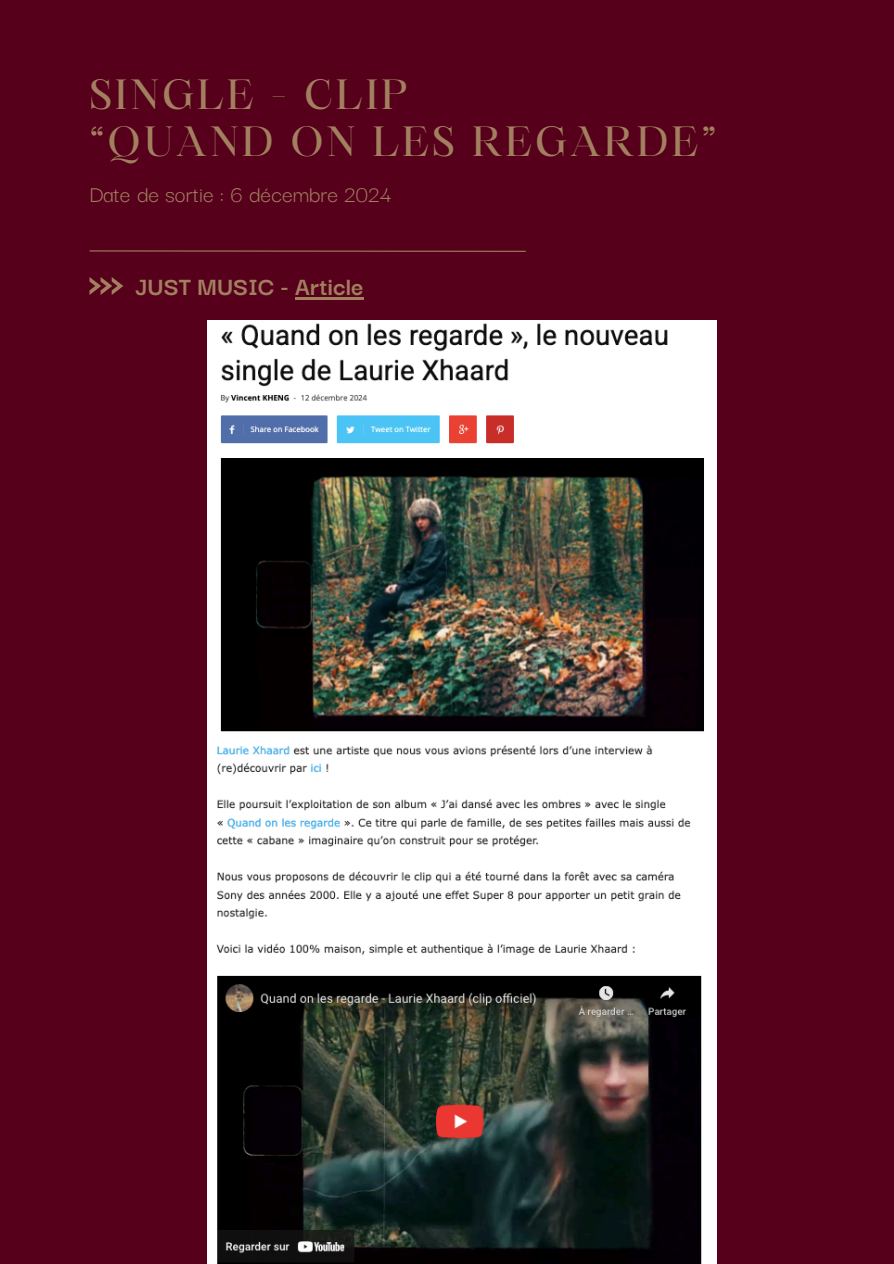
<style>
.page{position:relative;width:894px;height:1264px;background:#fff}
.page>*{position:absolute;margin:0;border:0;box-sizing:border-box;transform-origin:0 0}
.t1{font:40.5px/47.2px "Maharlika";letter-spacing:.07em;color:#a2805f}
.t2{font:700 27px "Darker Grotesque";color:#a2805f}
.t3{font:24.3px "Darker Grotesque";color:#a2805f}
</style>
<div class="page">
<div style="left:0;top:0;width:893px;height:1263px;background:#56001c"></div>
<svg style="left:89px;top:277px;width:34px;height:18px"></svg>
<hr style="left:90px;top:250px;width:435px;height:2px;background:#a2805f">
<img style="left:208px;top:320px;width:508px;height:412px">
<img style="left:208px;top:732px;width:508px;height:531px">
<hr style="left:295px;top:297px;width:68px;height:2px;background:#a2805f">
<p class="t1" style="left:89px;top:75px;width:628px">SINGLE - CLIP<br>“QUAND ON LES REGARDE”</p>
<p class="t3" style="left:89px;top:176px;width:303px">Date de sortie : 6 décembre 2024</p>
<h1 class="t2" style="left:135px;top:266px;width:230px">JUST MUSIC - Article</h1>
</div>
